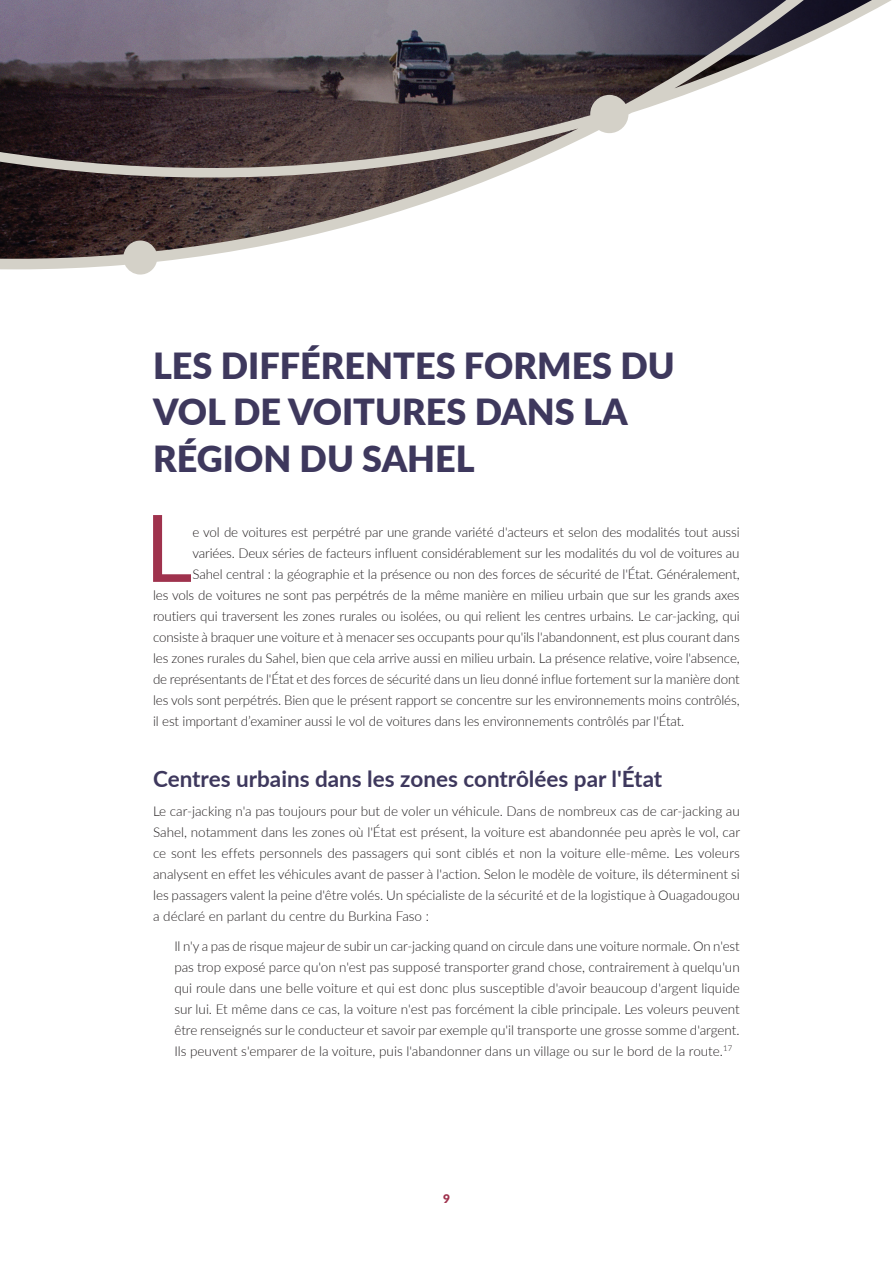
<style>
.page{position:relative;width:893px;height:1263px;background:#fff}
.page>*{position:absolute;margin:0;border:0;box-sizing:border-box;transform-origin:0 0}
.body_dropcap{font:93.3px "Lato";color:#9f324d}
.A-head__chap-head{font:900 36px/46.5px "Lato";color:#3e385d}
.B-Head{font:700 22.5px "Lato";color:#3e385d}
.body_dropcap-2{font:300 13.5px "Lato";letter-spacing:-.01em;color:#231f20}
.body_quotation{font:300 13.5px/21px "Lato";color:#231f20;text-align:justify}
.body_1{font:300 13.5px/21px "Lato";color:#231f20;text-align:justify}
.folio{font:900 12px "Lato";color:#9f324d}
</style>
<div class="page">
<svg style="left:1px;top:0;width:891px;height:275px"></svg>
<svg style="left:0;top:0;width:1px;height:270px"></svg>
<p class="A-head__chap-head" style="left:153px;top:341px;width:523px">LES DIFFÉRENTES FORMES DU<br>VOL DE VOITURES DANS LA<br>RÉGION DU SAHEL</p>
<p class="body_dropcap" style="left:145px;top:481px;width:49px">L</p>
<p class="body_dropcap-2" style="left:192px;top:523px;width:549px">e vol de voitures est perpétré par une grande variété d'acteurs et selon des modalités tout aussi</p>
<p class="body_dropcap-2" style="left:192px;top:544px;width:549px">variées. Deux séries de facteurs influent considérablement sur les modalités du vol de voitures au</p>
<p class="body_dropcap-2" style="left:192px;top:565px;width:549px">Sahel central : la géographie et la présence ou non des forces de sécurité de l'État. Généralement,</p>
<p class="body_dropcap-2" style="left:153px;top:586px;width:588px">les vols de voitures ne sont pas perpétrés de la même manière en milieu urbain que sur les grands axes</p>
<p class="body_dropcap-2" style="left:153px;top:607px;width:588px">routiers qui traversent les zones rurales ou isolées, ou qui relient les centres urbains. Le car-jacking, qui</p>
<p class="body_dropcap-2" style="left:153px;top:628px;width:588px">consiste à braquer une voiture et à menacer ses occupants pour qu'ils l'abandonnent, est plus courant dans</p>
<p class="body_dropcap-2" style="left:153px;top:649px;width:588px">les zones rurales du Sahel, bien que cela arrive aussi en milieu urbain. La présence relative, voire l'absence,</p>
<p class="body_dropcap-2" style="left:153px;top:670px;width:588px">de représentants de l'État et des forces de sécurité dans un lieu donné influe fortement sur la manière dont</p>
<p class="body_dropcap-2" style="left:153px;top:691px;width:588px">les vols sont perpétrés. Bien que le présent rapport se concentre sur les environnements moins contrôlés,</p>
<p class="body_dropcap-2" style="left:153px;top:712px;width:533px">il est important d’examiner aussi le vol de voitures dans les environnements contrôlés par l'État.</p>
<p class="B-Head" style="left:153px;top:762px;width:511px">Centres urbains dans les zones contrôlées par l'État</p>
<p class="body_1" style="left:153px;top:800px;width:588px">Le car-jacking n'a pas toujours pour but de voler un véhicule. Dans de nombreux cas de car-jacking au Sahel, notamment dans les zones où l'État est présent, la voiture est abandonnée peu après le vol, car ce sont les effets personnels des passagers qui sont ciblés et non la voiture elle-même. Les voleurs analysent en effet les véhicules avant de passer à l'action. Selon le modèle de voiture, ils déterminent si les passagers valent la peine d'être volés. Un spécialiste de la sécurité et de la logistique à Ouagadougou a déclaré en parlant du centre du Burkina Faso :</p>
<p class="body_quotation" style="left:174px;top:935px;width:567px">Il n'y a pas de risque majeur de subir un car-jacking quand on circule dans une voiture normale. On n'est pas trop exposé parce qu'on n'est pas supposé transporter grand chose, contrairement à quelqu'un qui roule dans une belle voiture et qui est donc plus susceptible d'avoir beaucoup d'argent liquide sur lui. Et même dans ce cas, la voiture n'est pas forcément la cible principale. Les voleurs peuvent être renseignés sur le conducteur et savoir par exemple qu'il transporte une grosse somme d'argent.<br>Ils peuvent s'emparer de la voiture, puis l'abandonner dans un village ou sur le bord de la route.<sup>17</sup></p>
<p class="folio" style="left:443px;top:1189px;width:8px">9</p>
</div>
